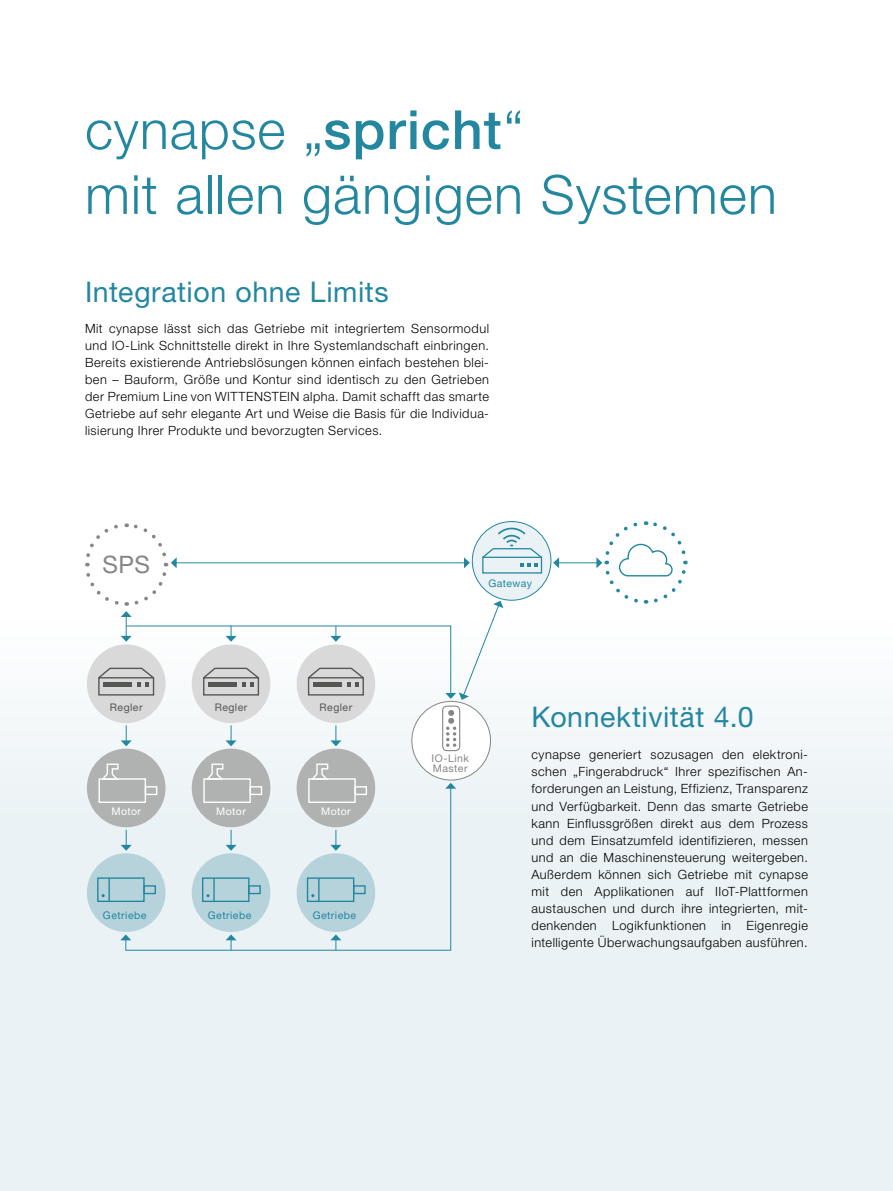
<style>
.page{position:relative;width:893px;height:1191px;background:#fff}
.page>*{position:absolute;margin:0;border:0;box-sizing:border-box;transform-origin:0 0}
.Headline_HN_45_light{font:300 54px/64.8px "Helvetica Neue LT Std";letter-spacing:.015em;color:#23879f}
.Subline_HN_65_med__1{font:28.5px "Helvetica Neue LT Std";letter-spacing:.02em;color:#23879f}
.Subline_HN_65_med__1-2{font:24px "Helvetica Neue LT Std";color:#868686}
.Fließtext_HN_45_ligh{font:300 12.75px/17.1px "Helvetica Neue LT";letter-spacing:.04em;color:#000;text-align:justify}
.Subline_HN_65_med__1-3{font:10.5px "Helvetica Neue LT Std";letter-spacing:.045em;color:#23879f}
.Subline_HN_65_med__1-4{font:10.5px "Helvetica Neue LT Std";letter-spacing:.04em;color:#565655}
.Subline_HN_65_med__1-5{font:10.5px "Helvetica Neue LT Std";letter-spacing:.04em;color:#fff}
.Subline_HN_65_med__1-6{font:10.5px "Helvetica Neue LT Std";letter-spacing:.045em;color:#868686}
.s1{font-weight:500}
</style>
<div class="page">
<div style="left:0;top:621px;width:893px;height:570px;background:#eaf2f5"></div>
<div style="left:472px;top:521px;width:79px;height:79px;background:#eaf2f5;border-radius:50%"></div>
<div style="left:412px;top:701px;width:78px;height:79px;background:#fff;border-radius:50%"></div>
<div style="left:411px;top:701px;width:80px;height:79px;border:1px solid #868686;border-radius:50%"></div>
<hr style="left:558px;top:562px;width:39px;height:1px;background:#23879f">
<svg style="left:596px;top:521px;width:92px;height:83px"></svg>
<svg style="left:553px;top:557px;width:6px;height:11px"></svg>
<svg style="left:121px;top:725px;width:11px;height:21px"></svg>
<svg style="left:226px;top:725px;width:11px;height:21px"></svg>
<svg style="left:330px;top:725px;width:11px;height:21px"></svg>
<svg style="left:121px;top:844px;width:4px;height:6px"></svg>
<svg style="left:120px;top:935px;width:5px;height:6px"></svg>
<svg style="left:125px;top:787px;width:326px;height:164px"></svg>
<svg style="left:445px;top:783px;width:11px;height:5px"></svg>
<div style="left:87px;top:644px;width:79px;height:79px;background:#d9d9da;border-radius:50%"></div>
<div style="left:192px;top:644px;width:78px;height:79px;background:#d9d9da;border-radius:50%"></div>
<div style="left:297px;top:644px;width:78px;height:79px;background:#d9d9da;border-radius:50%"></div>
<div style="left:87px;top:748px;width:79px;height:79px;background:#b0b2b2;border-radius:50%"></div>
<div style="left:99px;top:778px;width:47px;height:25px;border:1px solid #fff"></div>
<div style="left:145px;top:786px;width:12px;height:9px;border:1px solid #fff"></div>
<svg style="left:101px;top:763px;width:19px;height:17px"></svg>
<div style="left:192px;top:748px;width:78px;height:79px;background:#b0b2b2;border-radius:50%"></div>
<div style="left:203px;top:778px;width:48px;height:25px;border:1px solid #fff"></div>
<div style="left:250px;top:786px;width:12px;height:9px;border:1px solid #fff"></div>
<svg style="left:206px;top:763px;width:19px;height:17px"></svg>
<div style="left:297px;top:748px;width:78px;height:79px;background:#b0b2b2;border-radius:50%"></div>
<div style="left:308px;top:778px;width:48px;height:25px;border:1px solid #fff"></div>
<div style="left:354px;top:786px;width:13px;height:9px;border:1px solid #fff"></div>
<svg style="left:310px;top:763px;width:20px;height:17px"></svg>
<div style="left:87px;top:853px;width:79px;height:79px;background:#b6d3dc;border-radius:50%"></div>
<div style="left:97px;top:877px;width:48px;height:25px;border:1px solid #23879f"></div>
<div style="left:143px;top:885px;width:13px;height:9px;border:1px solid #23879f"></div>
<hr style="left:108px;top:878px;width:2px;height:23px;background:#23879f">
<div style="left:192px;top:853px;width:78px;height:79px;background:#b6d3dc;border-radius:50%"></div>
<div style="left:202px;top:877px;width:47px;height:25px;border:1px solid #23879f"></div>
<div style="left:248px;top:885px;width:13px;height:9px;border:1px solid #23879f"></div>
<hr style="left:213px;top:878px;width:2px;height:23px;background:#23879f">
<svg style="left:206px;top:894px;width:4px;height:3px"></svg>
<div style="left:297px;top:853px;width:78px;height:79px;background:#b6d3dc;border-radius:50%"></div>
<div style="left:307px;top:877px;width:47px;height:25px;border:1px solid #23879f"></div>
<div style="left:353px;top:885px;width:13px;height:9px;border:1px solid #23879f"></div>
<hr style="left:318px;top:878px;width:2px;height:23px;background:#23879f">
<div style="left:442px;top:705px;width:18px;height:46px;border:1px solid #868686;border-radius:4px"></div>
<svg style="left:446px;top:710px;width:10px;height:37px"></svg>
<svg style="left:83px;top:521px;width:460px;height:179px"></svg>
<p class="Headline_HN_45_light" style="left:85px;top:96px;width:693px">cynapse „<span class="s1">spricht</span>“<br>mit allen gängigen Systemen</p>
<p class="Subline_HN_65_med__1" style="left:85px;top:274px;width:305px">Integration ohne Limits</p>
<p class="Fließtext_HN_45_ligh" style="left:85px;top:319px;width:405px">Mit cynapse lässt sich das Getriebe mit integriertem Sensormodul und IO-Link Schnittstelle direkt in Ihre Systemlandschaft einbringen.<br>Bereits existierende Antriebslösungen können einfach bestehen blei&shy;ben – Bauform, Größe und Kontur sind identisch zu den Getrieben der Premium Line von WITTENSTEIN alpha. Damit schafft das smarte Getriebe auf sehr elegante Art und Weise die Basis für die Individua&shy;lisierung Ihrer Produkte und bevorzugten Services.</p>
<p class="Subline_HN_65_med__1-2" style="left:102px;top:550px;width:49px">SPS</p>
<p class="Subline_HN_65_med__1-3" style="left:488px;top:577px;width:45px">Gateway</p>
<p class="Subline_HN_65_med__1-4" style="left:110px;top:700px;width:34px">Regler</p>
<p class="Subline_HN_65_med__1-4" style="left:215px;top:700px;width:34px">Regler</p>
<p class="Subline_HN_65_med__1-4" style="left:320px;top:700px;width:34px">Regler</p>
<p class="Subline_HN_65_med__1-5" style="left:111px;top:805px;width:31px">Motor</p>
<p class="Subline_HN_65_med__1-5" style="left:216px;top:805px;width:31px">Motor</p>
<p class="Subline_HN_65_med__1-5" style="left:321px;top:805px;width:31px">Motor</p>
<p class="Subline_HN_65_med__1-3" style="left:103px;top:909px;width:45px">Getriebe</p>
<p class="Subline_HN_65_med__1-3" style="left:208px;top:909px;width:45px">Getriebe</p>
<p class="Subline_HN_65_med__1-3" style="left:313px;top:909px;width:45px">Getriebe</p>
<p class="Subline_HN_65_med__1-6" style="left:432px;top:752px;width:39px">IO-Link</p>
<p class="Subline_HN_65_med__1-6" style="left:433px;top:762px;width:36px">Master</p>
<p class="Subline_HN_65_med__1" style="left:531px;top:699px;width:224px">Konnektivität 4.0</p>
<p class="Fließtext_HN_45_ligh" style="left:531px;top:746px;width:278px;text-align:left">cynapse generiert sozusagen den elektroni&shy;schen „Fingerabdruck“ Ihrer spezifischen An&shy;forderungen an Leistung, Effizienz, Transparenz und Verfügbarkeit. Denn das smarte Getriebe kann Einflussgrößen direkt aus dem Prozess und dem Einsatzumfeld identifizieren, messen und an die Maschinensteuerung weitergeben.<br>Außerdem können sich Getriebe mit cynapse mit den Applikationen auf IIoT-Plattformen austauschen und durch ihre integrierten, mit&shy;denkenden Logikfunktionen in Eigenregie intelligente Überwachungsaufgaben ausführen.</p>
</div>
